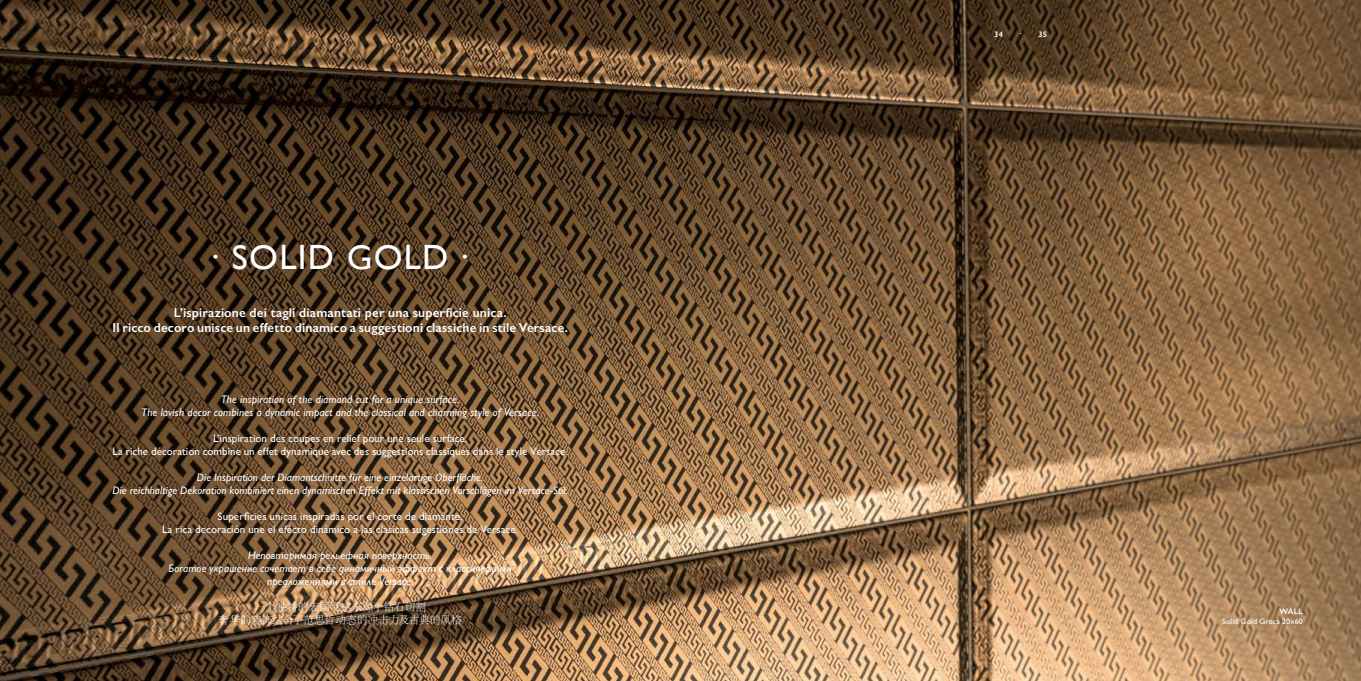
<style>
.page{position:relative;width:1361px;height:681px;background:#fff}
.page>*{position:absolute;margin:0;border:0;box-sizing:border-box;transform-origin:0 0}
.t1{font:35px "Gill Sans";letter-spacing:.035em;color:#fff}
.t2{font:600 13px/15px "Gill Sans";letter-spacing:.01em;color:#fff;text-align:center}
.t3{font:italic 11px/13px "Gill Sans";letter-spacing:.01em;color:#fff;text-align:center}
.t4{font:11px/13px "Gill Sans";letter-spacing:.005em;color:#fff;text-align:center}
.t5{font:300 11px/13px "Adobe Song Std";letter-spacing:-.03em;color:#fff;text-align:center}
.t6{font:8px "Gill Sans";letter-spacing:.02em;color:#fff}
.t7{font:600 8px "Gill Sans";letter-spacing:.02em;color:#fff}
</style>
<div class="page">
<img style="left:0;top:0;width:1361px;height:680px">
<h1 class="t1" style="left:212px;top:236px;width:258px">. SOLID GOLD .</h1>
<p class="t2" style="left:113px;top:305px;width:457px">L’ispirazione dei tagli diamantati per una superficie unica.<br>Il ricco decoro unisce un effetto dinamico a suggestioni classiche in stile Versace.</p>
<p class="t3" style="left:142px;top:392px;width:399px">The inspiration of the diamond cut for a unique surface.<br>The lavish decor combines a dynamic impact and the classical and charming style of Versace.</p>
<p class="t4" style="left:113px;top:431px;width:457px">L’inspiration des coupes en relief pour une seule surface.<br>La riche décoration combine un effet dynamique avec des suggestions classiques dans le style Versace.</p>
<p class="t3" style="left:113px;top:470px;width:457px">Die Inspiration der Diamantschnitte für eine einzelartige Oberfläche.<br>Die reichhaltige Dekoration kombiniert einen dynamischen Effekt mit klassischen Vorschlägen im Versace-Stil.</p>
<p class="t4" style="left:162px;top:509px;width:357px">Superficies unicas inspiradas por el corte de diamante.<br>La rica decoración une el efécto dinámico a las clasicas sugestiones de Versace.</p>
<p class="t3" style="left:169px;top:548px;width:345px">Неповторимая рельефная поверхность.<br>Богатое украшение сочетает в себе динамичный эффект с классическими предложениями в стиле Versace.</p>
<p class="t5" style="left:218px;top:601px;width:245px">一个独特的表面灵感来源于钻石切割<br>奢华的装饰结合了范思哲动态的冲击力及古典的风格</p>
<p class="t7" style="left:994px;top:29px;width:10px">34</p>
<p class="t7" style="left:1038px;top:29px;width:10px">35</p>
<p class="t7" style="left:1019px;top:27px;width:3px">.</p>
<p class="t7" style="left:1279px;top:606px;width:25px">WALL</p>
<p class="t6" style="left:1222px;top:616px;width:82px">Solid Gold Greca 20x60</p>
</div>
